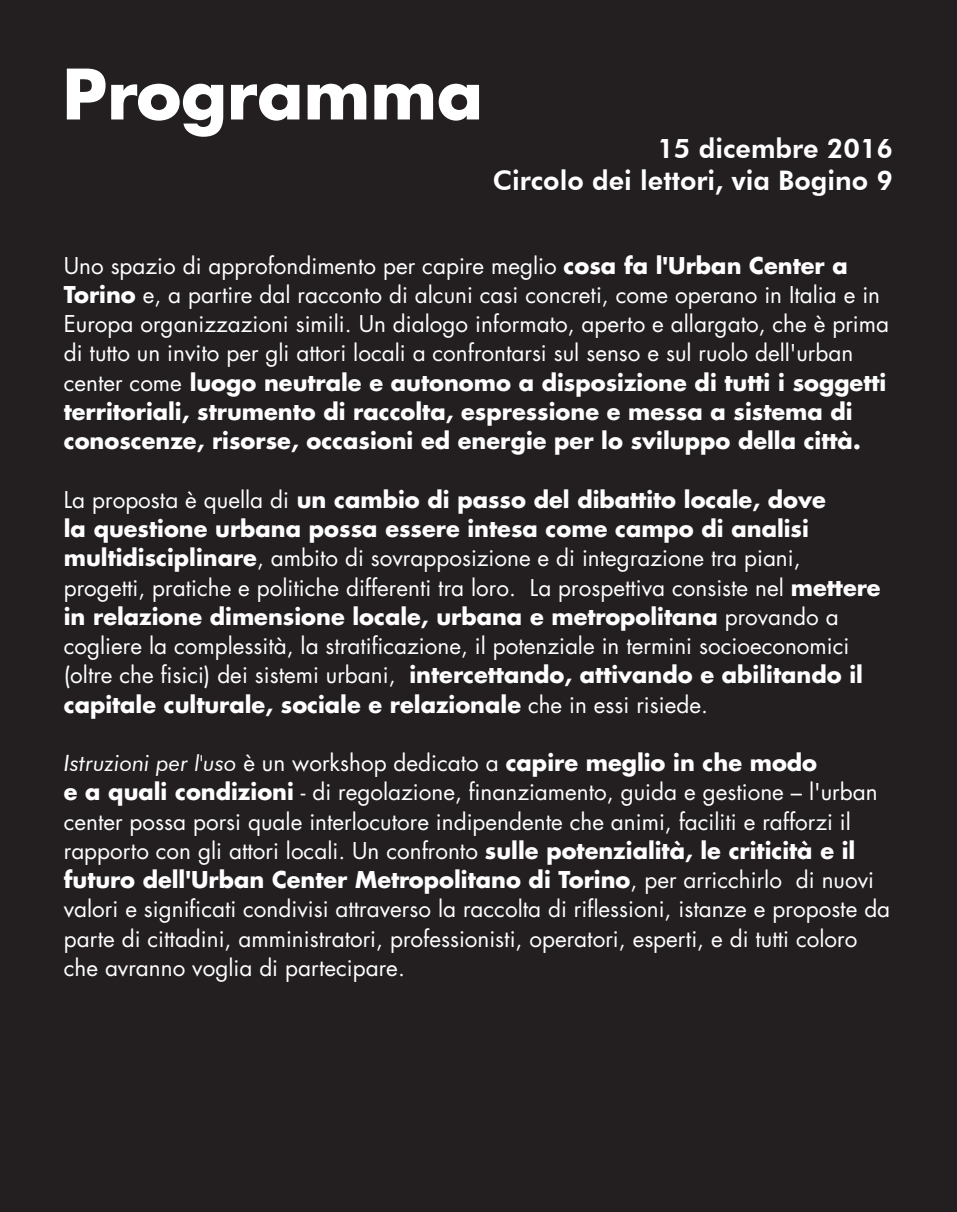
<style>
.page{position:relative;width:957px;height:1212px;background:#231f20}
.page>*{position:absolute;margin:0;border:0;box-sizing:border-box;transform-origin:0 0}
.Corpo_testo_wrd_1{font:700 67.5px "Futura Std";color:#fff}
.t1{font:800 27px "Futura BT";color:#fff}
.Corpo_testo_wrd_1-2{font:22.5px/29.2px "Futura Std";color:#fff}
.Corpo_testo_wrd_1-3{font:700 22.5px "Futura Std";color:#fff}
.s1{font-weight:700}
.s2{font-family:"Futura BT";font-weight:400;font-style:italic}
.s3{font-weight:400}
</style>
<div class="page">
<p class="Corpo_testo_wrd_1" style="left:62px;top:49px;width:422px">Programma</p>
<p class="t1" style="left:657px;top:132px;width:237px">15 dicembre 2016</p>
<p class="t1" style="left:493px;top:164px;width:402px">Circolo dei lettori, via Bogino 9</p>
<p class="Corpo_testo_wrd_1-2" style="left:64px;top:251px;width:827px">Uno spazio di approfondimento per capire meglio <span class="s1">cosa fa l'Urban Center a Torino</span> e, a partire dal racconto di alcuni casi concreti, come operano in Italia e in Europa organizzazioni simili. Un dialogo informato, aperto e allargato, che è prima di tutto un invito per gli attori locali a confrontarsi sul senso e sul ruolo dell'urban center come <span class="s1">luogo neutrale e autonomo a disposizione di tutti i soggetti territoriali, strumento di raccolta, espressione e messa a sistema di conoscenze, risorse, occasioni ed energie per lo sviluppo della città.</span></p>
<p class="Corpo_testo_wrd_1-2" style="left:64px;top:485px;width:818px">La proposta è quella di <span class="s1">un cambio di passo del dibattito locale, dove<br>la questione urbana possa essere intesa come campo di analisi multidisciplinare</span>, ambito di sovrapposizione e di integrazione tra piani, progetti, pratiche e politiche differenti tra loro. La prospettiva consiste nel <span class="s1">mettere in relazione dimensione locale, urbana e metropolitana</span> provando a cogliere la complessità, la stratificazione, il potenziale in termini socioeconomici (oltre che fisici) dei sistemi urbani, <span class="s1">intercettando, attivando e abilitando il capitale culturale, sociale e relazionale</span> che in essi risiede.</p>
<p class="Corpo_testo_wrd_1-3" style="left:64px;top:748px;width:755px"><span class="s2">Istruzioni per l'uso</span> <span class="s3">è un workshop dedicato a</span> capire meglio in che modo</p>
<p class="Corpo_testo_wrd_1-2" style="left:64px;top:778px;width:828px"><span class="s1">e a quali condizioni</span> - di regolazione, finanziamento, guida e gestione – l'urban center possa porsi quale interlocutore indipendente che animi, faciliti e rafforzi il rapporto con gli attori locali. Un confronto <span class="s1">sulle potenzialità, le criticità e il futuro dell'Urban Center Metropolitano di Torino</span>, per arricchirlo di nuovi valori e significati condivisi attraverso la raccolta di riflessioni, istanze e proposte da parte di cittadini, amministratori, professionisti, operatori, esperti, e di tutti coloro che avranno voglia di partecipare.</p>
</div>
